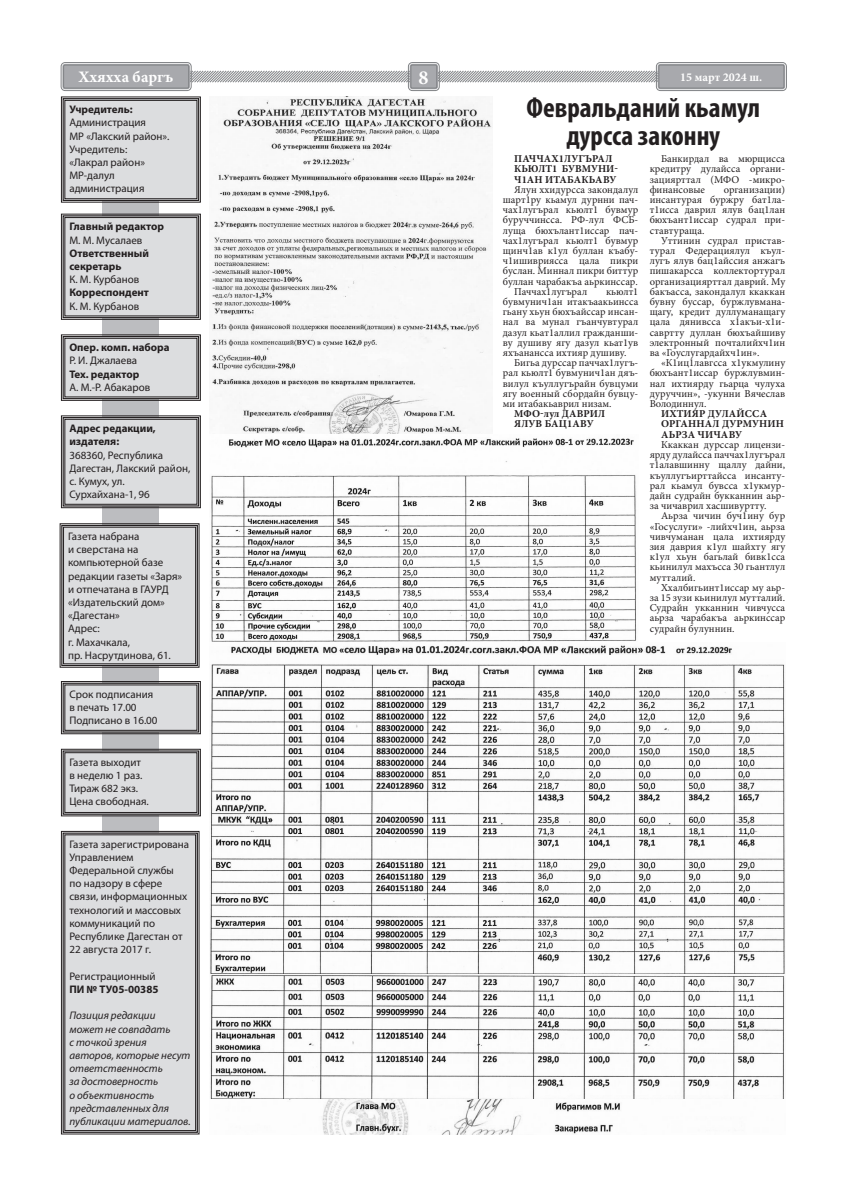
<style>
.page{position:relative;width:842px;height:1191px;background:#fff}
.page>*{position:absolute;margin:0;border:0;box-sizing:border-box;transform-origin:0 0}
.Загол_2{font:700 condensed 28px/28px "Myriad Pro";color:#231f20;text-align:center}
.t1{font:700 20px "Minion Pro";color:#fff}
.t2{font:700 16px "Minion Pro";color:#fff}
.t3{font:700 12px "Minion Pro";color:#fff}
.t4{font:11px/13.2px "Myriad Pro";color:#231f20}
.t5{font:italic 11px/13.2px "Myriad Pro";color:#231f20}
.t6{font:700 11px/13.2px "Myriad Pro";color:#231f20}
.Основной_текст{font:10.5px/10.2px "Minion Pro";color:#231f20;text-align:justify}
.Основной_текст-2{font:700 10.5px "Minion Pro";letter-spacing:.01em;color:#231f20}
.s1{font-weight:700}
</style>
<div class="page">
<svg style="left:191px;top:70px;width:465px;height:13px;background:#c1c2c3"></svg>
<div style="left:62px;top:64px;width:128px;height:25px;background:#a8a9ad;border-radius:3px"></div>
<div style="left:61px;top:62px;width:130px;height:29px;border:1px solid #808285;border-radius:4px"></div>
<div style="left:63px;top:65px;width:126px;height:23px;border:1px solid #808285;border-radius:2px"></div>
<div style="left:410px;top:64px;width:28px;height:25px;background:#a8a9ad;border-radius:3px"></div>
<div style="left:408px;top:62px;width:31px;height:29px;border:1px solid #808285;border-radius:4px"></div>
<div style="left:411px;top:65px;width:26px;height:23px;border:1px solid #808285;border-radius:2px"></div>
<div style="left:658px;top:64px;width:127px;height:25px;background:#a8a9ad;border-radius:3px"></div>
<div style="left:656px;top:62px;width:131px;height:29px;border:1px solid #808285;border-radius:4px"></div>
<div style="left:659px;top:65px;width:125px;height:23px;border:1px solid #808285;border-radius:2px"></div>
<div style="left:103px;top:124px;width:56px;height:724px;background:#bcbdc0"></div>
<svg style="left:61px;top:96px;width:140px;height:107px;background:#d5d6d8"></svg>
<div style="left:63px;top:98px;width:136px;height:103px;border:1px solid #231f20"></div>
<div style="left:65px;top:100px;width:132px;height:99px;border:1px solid #231f20"></div>
<svg style="left:61px;top:213px;width:140px;height:107px;background:#d0d1d3"></svg>
<div style="left:63px;top:215px;width:136px;height:103px;border:1px solid #231f20"></div>
<svg style="left:61px;top:334px;width:140px;height:67px;background:#d1d2d4"></svg>
<div style="left:63px;top:336px;width:136px;height:63px;border:1px solid #231f20"></div>
<div style="left:65px;top:338px;width:132px;height:59px;border:1px solid #231f20"></div>
<svg style="left:61px;top:415px;width:140px;height:93px;background:#d3d4d6"></svg>
<div style="left:63px;top:417px;width:136px;height:89px;border:1px solid #231f20"></div>
<div style="left:65px;top:419px;width:132px;height:85px;border:1px solid #231f20"></div>
<div style="left:60px;top:523px;width:140px;height:145px;background:#dcdddf"></div>
<div style="left:61px;top:525px;width:137px;height:141px;border:1px solid #231f20"></div>
<div style="left:63px;top:527px;width:133px;height:137px;border:1px solid #231f20"></div>
<svg style="left:61px;top:681px;width:140px;height:53px;background:#cacacc"></svg>
<div style="left:63px;top:682px;width:136px;height:50px;border:1px solid #231f20"></div>
<svg style="left:61px;top:748px;width:140px;height:68px;background:#d1d1d3"></svg>
<div style="left:63px;top:750px;width:136px;height:64px;border:1px solid #231f20"></div>
<div style="left:65px;top:752px;width:132px;height:60px;border:1px solid #231f20"></div>
<div style="left:61px;top:831px;width:139px;height:303px;background:#dcdddf"></div>
<div style="left:63px;top:832px;width:135px;height:300px;border:1px solid #231f20"></div>
<div style="left:65px;top:834px;width:131px;height:296px;border:1px solid #231f20"></div>
<img style="left:212px;top:97px;width:280px;height:337px">
<img style="left:211px;top:438px;width:426px;height:204px">
<img style="left:210px;top:645px;width:575px;height:329px">
<img style="left:210px;top:974px;width:575px;height:160px">
<h3 class="t2" style="left:78px;top:66px;width:96px">Ххяхха баргъ</h3>
<h2 class="t1" style="left:419px;top:63px;width:11px">8</h2>
<p class="t3" style="left:680px;top:69px;width:84px">15 март 2024 ш.</p>
<p class="t6" style="left:69px;top:102px;width:65px">Учредитель:</p>
<p class="t4" style="left:69px;top:116px;width:78px">Администрация</p>
<p class="t4" style="left:69px;top:129px;width:101px">МР «Лакский район».</p>
<p class="t4" style="left:69px;top:142px;width:59px">Учредитель:</p>
<p class="t4" style="left:69px;top:155px;width:77px">«Лакрал район»</p>
<p class="t4" style="left:69px;top:169px;width:47px">МР-далул</p>
<p class="t4" style="left:69px;top:182px;width:77px">администрация</p>
<p class="t6" style="left:69px;top:220px;width:96px">Главный редактор</p>
<p class="t4" style="left:69px;top:233px;width:75px">М. М. Мусалаев</p>
<p class="t6" style="left:69px;top:246px;width:81px">Ответственный секретарь</p>
<p class="t4" style="left:69px;top:273px;width:71px">К. М. Курбанов</p>
<p class="t6" style="left:69px;top:286px;width:81px">Корреспондент</p>
<p class="t4" style="left:69px;top:299px;width:71px">К. М. Курбанов</p>
<p class="t6" style="left:69px;top:340px;width:102px">Опер. комп. набора</p>
<p class="t4" style="left:69px;top:354px;width:69px">Р. И. Джалаева</p>
<p class="t6" style="left:69px;top:367px;width:72px">Тех. редактор</p>
<p class="t4" style="left:69px;top:380px;width:82px">А. М.-Р. Абакаров</p>
<p class="t6" style="left:69px;top:421px;width:88px">Адрес редакции, издателя:</p>
<p class="t4" style="left:69px;top:448px;width:122px">368360, Республика<br>Дагестан, Лакский район,</p>
<p class="t4" style="left:69px;top:474px;width:82px">с. Кумух, ул.<br>Сурхайхана-1, 96</p>
<p class="t4" style="left:68px;top:529px;width:116px">Газета набрана<br>и сверстана на компьютерной базе редакции газеты «Заря» и отпечатана в ГАУРД «Издательский дом» «Дагестан»</p>
<p class="t4" style="left:68px;top:622px;width:33px">Адрес:</p>
<p class="t4" style="left:68px;top:635px;width:64px">г. Махачкала,</p>
<p class="t4" style="left:68px;top:648px;width:104px">пр. Насрутдинова, 61.</p>
<p class="t4" style="left:69px;top:687px;width:85px">Срок подписания</p>
<p class="t4" style="left:69px;top:700px;width:69px">в печать 17.00</p>
<p class="t4" style="left:69px;top:713px;width:90px">Подписано в 16.00</p>
<p class="t4" style="left:69px;top:755px;width:74px">Газета выходит в неделю 1 раз.</p>
<p class="t4" style="left:69px;top:781px;width:70px">Тираж 682 экз.</p>
<p class="t4" style="left:69px;top:794px;width:81px">Цена свободная.</p>
<p class="t4" style="left:69px;top:837px;width:121px">Газета зарегистрирована<br>Управлением<br>Федеральной службы<br>по надзору в сфере связи, информационных технологий и массовых коммуникаций по<br>Республике Дагестан от<br>22 августа 2017 г.</p>
<p class="t4" style="left:69px;top:969px;width:91px">Регистрационный<br><span class="s1">ПИ № ТУ05-00385</span></p>
<p class="t5" style="left:69px;top:1008px;width:123px">Позиция редакции может не совпадать<br>с точкой зрения авторов, которые несут ответственность<br>за достоверность<br>о объективность представленных для публикации материалов.</p>
<p class="Загол_2" style="left:526px;top:93px;width:235px">Февральданий кьамул дурсса законну</p>
<p class="Основной_текст-2" style="left:514px;top:151px;width:100px">ПАЧЧАХ1ЛУГЪРАЛ</p>
<p class="Основной_текст-2" style="left:514px;top:162px;width:105px">КЬЮЛТ1 БУВМУНИ-</p>
<p class="Основной_текст-2" style="left:514px;top:172px;width:104px">Ч1АН ИТАБАКЬАВУ</p>
<p class="Основной_текст" style="left:503px;top:184px;width:137px;text-indent:11px">Ялун ххидурсса закондалул шарт1ру кьамул дурнни пач&shy;чах1лугърал кьюлт1 бувмур буруччинсса. РФ-лул ФСБ&shy;луща бюхълант1иссар пач&shy;чах1лугърал кьюлт1 бувмур щинч1ав к1ул буллан къабу&shy;ч1ишивриясса цала пикри буслан. Миннал пикри биттур буллан чарабакъа аьркинссар.</p>
<p class="Основной_текст" style="left:514px;top:286px;width:75px">Паччах1лугърал</p>
<p class="Основной_текст" style="left:650px;top:154px;width:137px;text-indent:11px">Банкирдал ва мюрщисса кредитру дулайсса органи&shy;зациярттал (МФО -микро&shy;финансовые</p>
<p class="Основной_текст" style="left:650px;top:184px;width:137px;text-indent:74px">организации) инсантурая буржру бат1ла&shy;т1исса даврил ялув бац1лан бюхъант1иссар судрал при&shy;ставтураща.</p>
<p class="Основной_текст" style="left:650px;top:235px;width:137px;text-indent:11px">Уттинин судрал пристав&shy;турал Федерациялул къул&shy;лугъ ялув бац1айссия анжагъ пишакарсса коллектортурал организациярттал даврий. Му бакъасса, закондалул ккаккан бувну буссар, буржлувмана&shy;щагу, кредит дуллуманащагу цала дянивсса х1акъи-х1и&shy;савртту дуллан бюхъайшиву электронный почталийхч1ин ва «Гоуслугардайхч1ин».</p>
<p class="Основной_текст" style="left:650px;top:358px;width:137px;text-indent:11px">«К1иц1лавгсса х1укмулину бюхъант1иссар буржлувмин&shy;нал ихтиярду гьарца чулуха дуруччин», -укунни Вячеслав Володиннул.</p>
<p class="Основной_текст-2" style="left:661px;top:406px;width:107px">ИХТИЯР ДУЛАЙССА</p>
<p class="Основной_текст-2" style="left:661px;top:417px;width:125px">ОРГАННАЛ ДУРМУНИН</p>
<p class="Основной_текст-2" style="left:661px;top:427px;width:83px">АЬРЗА ЧИЧАВУ</p>
<p class="Основной_текст" style="left:650px;top:439px;width:137px;text-indent:11px">Ккаккан дурссар лицензи&shy;ярду дулайсса паччах1лугърал т1алавшинну щаллу дайни, къуллугъирттайсса инсанту&shy;рал кьамул бувсса х1укмур&shy;дайн судрайн букканнин аьр&shy;за чичаврил хасшивуртту.</p>
<p class="Основной_текст" style="left:650px;top:511px;width:137px;text-indent:11px">Аьрза чичин буч1ину бур «Госуслуги» -лийхч1ин, аьрза чивчуманан цала ихтиярду зия даврия к1ул шайхту ягу к1ул хьун багьлай бивк1сса кьинилул махъсса 30 гьантлул мутталий.</p>
<p class="Основной_текст" style="left:650px;top:582px;width:137px;text-indent:11px">Ххалбигьинт1иссар му аьр&shy;за 15 зузи кьинилул мутталий.<br>Судрайн укканнин чивчусса аьрза чарабакъа аьркинссар судрайн булуннин.</p>
<p class="Основной_текст" style="left:503px;top:286px;width:137px;text-indent:103px">кьюлт1 бувмунич1ан итакъаакьинсса гьану хьун бюхъайссар инсан&shy;нал ва мунал гъанчувтурал дазул кьат1аллил гражданши&shy;ву душиву ягу дазул кьат1ув яхъанансса ихтияр душиву.</p>
<p class="Основной_текст" style="left:503px;top:358px;width:137px;text-indent:11px">Бигьа дурссар паччах1лугъ&shy;рал кьюлт1 бувмунич1ан дяъ&shy;вилул къуллугърайн бувцуми ягу военный сбордайн бувцу&shy;ми итабакьаврил низам.</p>
<p class="Основной_текст-2" style="left:514px;top:406px;width:93px">МФО-лул ДАВРИЛ</p>
<p class="Основной_текст-2" style="left:514px;top:417px;width:81px">ЯЛУВ БАЦ1АВУ</p>
</div>
